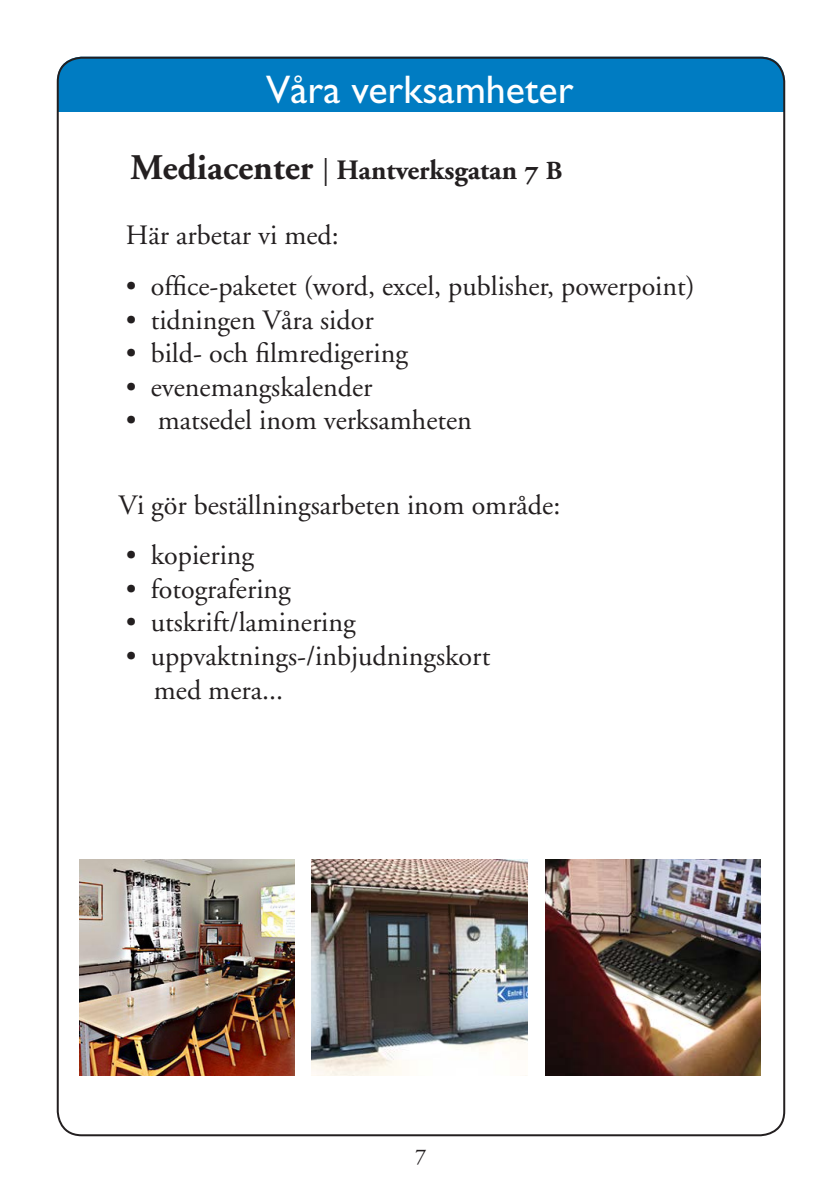
<style>
.page{position:relative;width:840px;height:1191px;background:#fff}
.page>*{position:absolute;margin:0;border:0;box-sizing:border-box;transform-origin:0 0}
.Annons_-_rubrik{font:40px "Gill Sans";color:#fff}
.t1{font:28px/33.6px "Adobe Garamond";color:#231f20}
.t2{font:700 28px "Adobe Garamond";color:#231f20}
.s1{font-size:36px}
.s2{font-weight:400}
.s3{font-family:"Adobe Garamond Exp"}
.s4{font-size:26px}
</style>
<div class="page">
<div style="left:57px;top:57px;width:727px;height:88px;background:#007cc2;border-radius:24px"></div>
<div style="left:52px;top:112px;width:737px;height:51px;background:#fff"></div>
<img style="left:79px;top:859px;width:216px;height:216px">
<img style="left:545px;top:860px;width:215px;height:215px">
<img style="left:312px;top:859px;width:215px;height:216px">
<p class="Annons_-_rubrik" style="left:266px;top:67px;width:308px">Våra verksamheter</p>
<p class="t2" style="left:130px;top:155px;width:433px"><span class="s1">Mediacenter</span> <span class="s2">|</span> Hantverksgatan <span class="s3">7</span> <span class="s4">B</span></p>
<p class="t1" style="left:126px;top:219px;width:214px">Här arbetar vi med:</p>
<p class="t1" style="left:126px;top:270px;width:570px">• office-paketet (word, excel, publisher, powerpoint)</p>
<p class="t1" style="left:126px;top:303px;width:249px">• tidningen Våra sidor</p>
<p class="t1" style="left:126px;top:337px;width:283px">• bild- och filmredigering</p>
<p class="t1" style="left:126px;top:371px;width:248px">• evenemangskalender</p>
<p class="t1" style="left:126px;top:404px;width:347px">• matsedel inom verksamheten</p>
<p class="t1" style="left:118px;top:488px;width:443px">Vi gör beställningsarbeten inom område:</p>
<p class="t1" style="left:126px;top:539px;width:130px">• kopiering</p>
<p class="t1" style="left:126px;top:573px;width:166px">• fotografering</p>
<p class="t1" style="left:126px;top:606px;width:231px">• utskrift/laminering</p>
<p class="t1" style="left:154px;top:640px;width:338px;text-indent:-28px">• uppvaktnings-/inbjudningskort med mera...</p>
</div>
